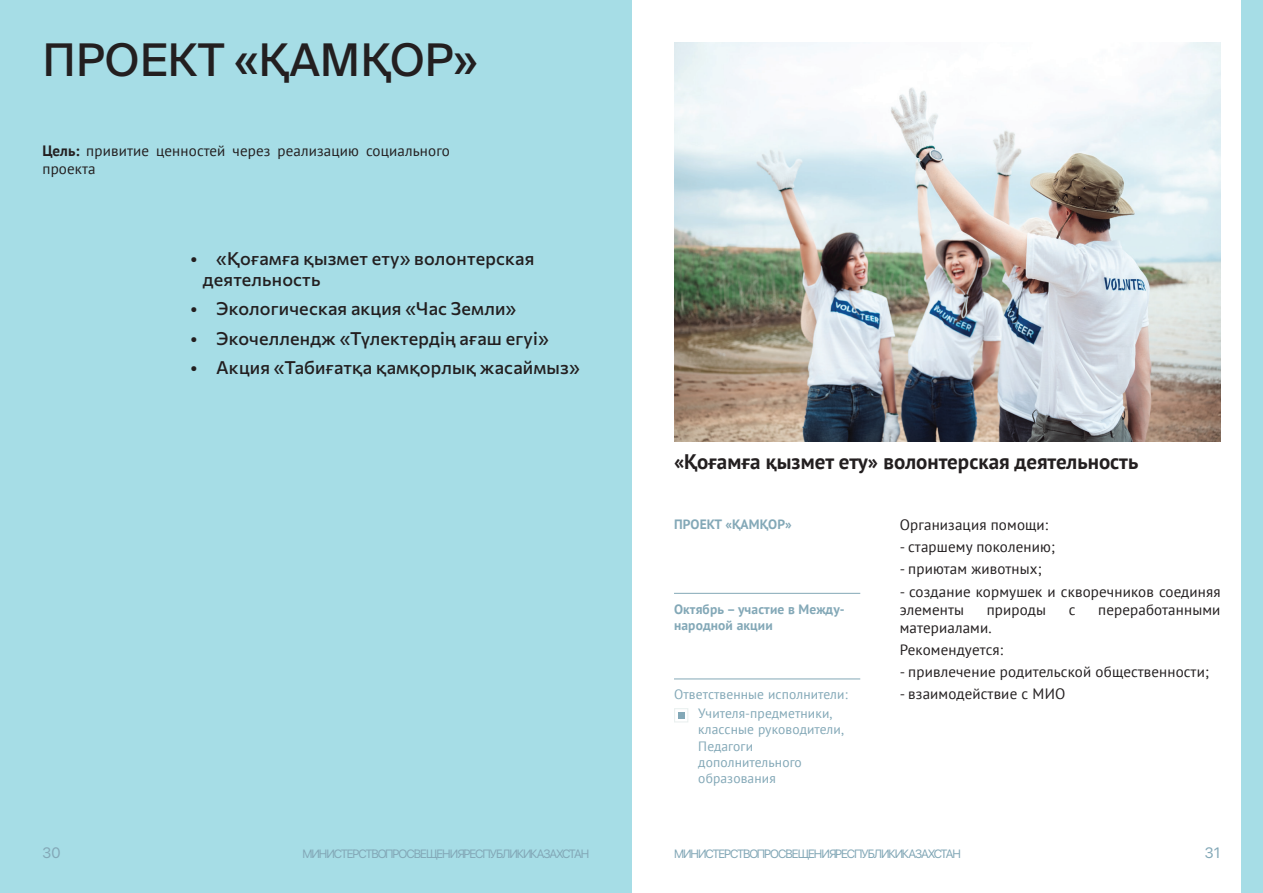
<style>
.page{position:relative;width:1263px;height:893px;background:#fff}
.page>*{position:absolute;margin:0;border:0;box-sizing:border-box;transform-origin:0 0}
.t1{font:45px "Suisse Intl";color:#231f20}
.t2{font:700 21px "PT Sans";color:#231f20}
.t3{font:500 18px/21px "Commissioner";letter-spacing:.01em;color:#231f20}
.t4{font:15px/18px "PT Sans";letter-spacing:.01em;color:#231f20}
.t5{font:15px "SF Pro";color:#83a8b7}
.t6{font:13.5px/16.2px "PT Sans";letter-spacing:.01em;color:#83a8b7}
.t7{font:700 13.5px/16.2px "PT Sans";letter-spacing:.01em;color:#83a8b7}
.t8{font:12px "SF Pro";letter-spacing:-.085em;color:#83a8b7}
.s1{font-weight:700}
</style>
<div class="page">
<div style="left:1242px;top:0;width:21px;height:893px;background:#a6dde6"></div>
<div style="left:0;top:0;width:631px;height:893px;background:#a6dde6"></div>
<img style="left:674px;top:43px;width:546px;height:399px">
<div style="left:674px;top:708px;width:14px;height:14px;border:1px solid #eaf0ef"></div>
<div style="left:678px;top:712px;width:7px;height:7px;background:#83a8b7"></div>
<hr style="left:674px;top:679px;width:186px;height:1px;background:#83a8b7">
<hr style="left:674px;top:593px;width:186px;height:1px;background:#83a8b7">
<h1 class="t1" style="left:43px;top:34px;width:436px">ПРОЕКТ «ҚАМҚОР»</h1>
<p class="t4" style="left:42px;top:141px;width:409px"><span class="s1">Цель:</span> привитие ценностей через реализацию социального проекта</p>
<p class="t3" style="left:203px;top:246px;width:333px;text-indent:-13px">• «Қоғамға қызмет ету» волонтерская деятельность</p>
<p class="t3" style="left:190px;top:297px;width:328px">• Экологическая акция «Час Земли»</p>
<p class="t3" style="left:190px;top:326px;width:360px">• Экочеллендж «Түлектердің ағаш егуі»</p>
<p class="t3" style="left:190px;top:356px;width:391px">• Акция «Табиғатқа қамқорлық жасаймыз»</p>
<h2 class="t2" style="left:674px;top:448px;width:466px">«Қоғамға қызмет ету» волонтерская деятельность</h2>
<p class="t7" style="left:674px;top:516px;width:119px">ПРОЕКТ «ҚАМҚОР»</p>
<p class="t7" style="left:674px;top:601px;width:172px">Октябрь – участие в Между&shy;народной акции</p>
<p class="t6" style="left:674px;top:685px;width:175px">Ответственные исполнители:</p>
<p class="t6" style="left:698px;top:705px;width:147px">Учителя-предметники, классные руководители,<br>Педагоги дополнительного образования</p>
<p class="t4" style="left:900px;top:515px;width:150px">Организация помощи:</p>
<p class="t4" style="left:900px;top:537px;width:157px">- старшему поколению;</p>
<p class="t4" style="left:900px;top:560px;width:143px">- приютам животных;</p>
<p class="t4" style="left:900px;top:582px;width:322px">- создание кормушек и скворечников соединяя элементы</p>
<p class="t4" style="left:987px;top:600px;width:61px">природы</p>
<p class="t4" style="left:1069px;top:600px;width:8px">с</p>
<p class="t4" style="left:1098px;top:600px;width:124px">переработанными</p>
<p class="t4" style="left:900px;top:616px;width:105px;line-height:22.2px">материалами.<br>Рекомендуется:</p>
<p class="t4" style="left:900px;top:662px;width:311px">- привлечение родительской общественности;</p>
<p class="t4" style="left:900px;top:685px;width:167px">- взаимодействие с МИО</p>
<p class="t5" style="left:43px;top:844px;width:20px">30</p>
<p class="t8" style="left:302px;top:847px;width:288px">МИНИСТЕРСТВО ПРОСВЕЩЕНИЯ РЕСПУБЛИКИ КАЗАХСТАН</p>
<p class="t8" style="left:674px;top:847px;width:288px">МИНИСТЕРСТВО ПРОСВЕЩЕНИЯ РЕСПУБЛИКИ КАЗАХСТАН</p>
<p class="t5" style="left:1205px;top:844px;width:17px">31</p>
</div>
